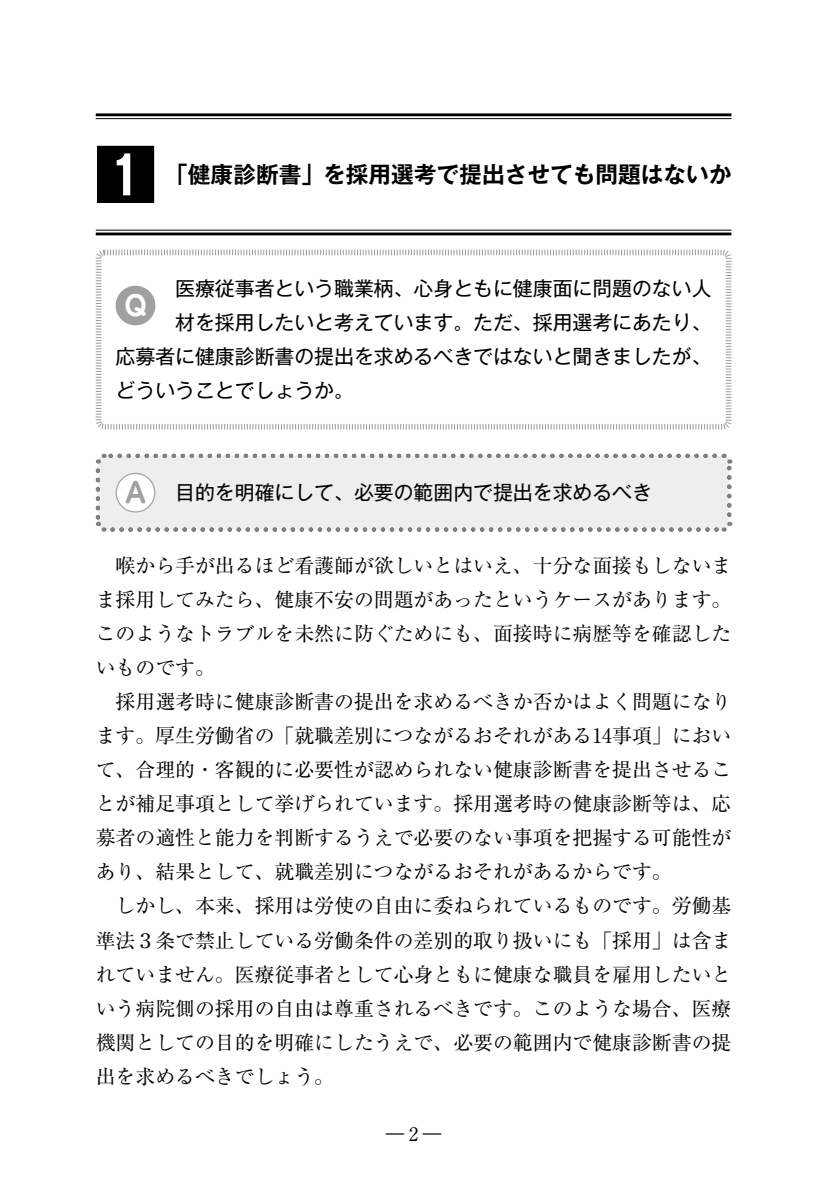
<style>
.page{position:relative;width:840px;height:1191px;background:#fff}
.page>*{position:absolute;margin:0;border:0;box-sizing:border-box;transform-origin:0 0}
.t1{font:700 59.6px "Gothic MB101 Pr 6 De";color:#000}
.t2{font:700 27.6px "Jun 501 Pro";color:#fff}
.t3{font:700 27.6px "Jun 501 Pro";color:#9fa0a0}
.t4{font:700 22.6px "Gothic MB101 Pr 6 De";color:#000}
.t5{font:19.8px "Ryumin Pr 6";color:#000}
.t6{font:19.8px "Gothic MB101 Pr 6";color:#000}
.t7{font:18.4px "Ryumin Pr 6";color:#000}
</style>
<div class="page">
<hr style="left:96px;top:113px;width:635px;height:3px;background:#000">
<hr style="left:96px;top:118px;width:635px;height:1px;background:#000">
<hr style="left:96px;top:230px;width:635px;height:1px;background:#000">
<hr style="left:96px;top:232px;width:635px;height:3px;background:#000">
<svg style="left:95px;top:249px;width:637px;height:181px"></svg>
<div style="left:116px;top:286px;width:39px;height:39px;background:#9fa0a0;border-radius:50%"></div>
<svg style="left:95px;top:453px;width:638px;height:79px;background:#e7e8e8"></svg>
<div style="left:116px;top:473px;width:39px;height:39px;background:#fff;border-radius:50%"></div>
<div style="left:116px;top:473px;width:39px;height:39px;border:1px solid #9fa0a0;border-radius:50%"></div>
<p class="t1" style="left:96px;top:125px;width:61px">1</p>
<p class="t4" style="left:165px;top:156px;width:567px">「健康診断書」を採用選考で提出させても問題はないか</p>
<p class="t6" style="left:116px;top:272px;width:597px">　　　医療従事者という職業柄、心身ともに健康面に問題のない人</p>
<p class="t6" style="left:175px;top:306px;width:537px">材を採用したいと考えています。ただ、採用選考にあたり、</p>
<p class="t6" style="left:116px;top:340px;width:597px">応募者に健康診断書の提出を求めるべきではないと聞きましたが、</p>
<p class="t6" style="left:116px;top:374px;width:240px">どういうことでしょうか。</p>
<p class="t2" style="left:122px;top:284px;width:29px">Ｑ</p>
<p class="t3" style="left:122px;top:471px;width:29px">Ａ</p>
<p class="t6" style="left:116px;top:476px;width:537px">　　　目的を明確にして、必要の範囲内で提出を求めるべき</p>
<p class="t5" style="left:116px;top:550px;width:617px">喉から手が出るほど看護師が欲しいとはいえ、十分な面接もしないま</p>
<p class="t5" style="left:96px;top:584px;width:636px">ま採用してみたら、健康不安の問題があったというケースがあります。</p>
<p class="t5" style="left:96px;top:618px;width:636px">このようなトラブルを未然に防ぐためにも、面接時に病歴等を確認した</p>
<p class="t5" style="left:96px;top:652px;width:121px">いものです。</p>
<p class="t5" style="left:116px;top:686px;width:617px">採用選考時に健康診断書の提出を求めるべきか否かはよく問題になり</p>
<p class="t5" style="left:96px;top:720px;width:636px">ます。厚生労働省の「就職差別につながるおそれがある14事項」におい</p>
<p class="t5" style="left:96px;top:754px;width:636px">て、合理的・客観的に必要性が認められない健康診断書を提出させるこ</p>
<p class="t5" style="left:96px;top:788px;width:636px">とが補足事項として挙げられています。採用選考時の健康診断等は、応</p>
<p class="t5" style="left:96px;top:822px;width:636px">募者の適性と能力を判断するうえで必要のない事項を把握する可能性が</p>
<p class="t5" style="left:96px;top:856px;width:577px">あり、結果として、就職差別につながるおそれがあるからです。</p>
<p class="t5" style="left:116px;top:890px;width:617px">しかし、本来、採用は労使の自由に委ねられているものです。労働基</p>
<p class="t5" style="left:96px;top:924px;width:636px">準法３条で禁止している労働条件の差別的取り扱いにも「採用」は含ま</p>
<p class="t5" style="left:96px;top:958px;width:636px">れていません。医療従事者として心身ともに健康な職員を雇用したいと</p>
<p class="t5" style="left:96px;top:992px;width:636px">いう病院側の採用の自由は尊重されるべきです。このような場合、医療</p>
<p class="t5" style="left:96px;top:1026px;width:636px">機関としての目的を明確にしたうえで、必要の範囲内で健康診断書の提</p>
<p class="t5" style="left:96px;top:1060px;width:240px">出を求めるべきでしょう。</p>
<p class="t7" style="left:386px;top:1120px;width:57px">―2―</p>
</div>
